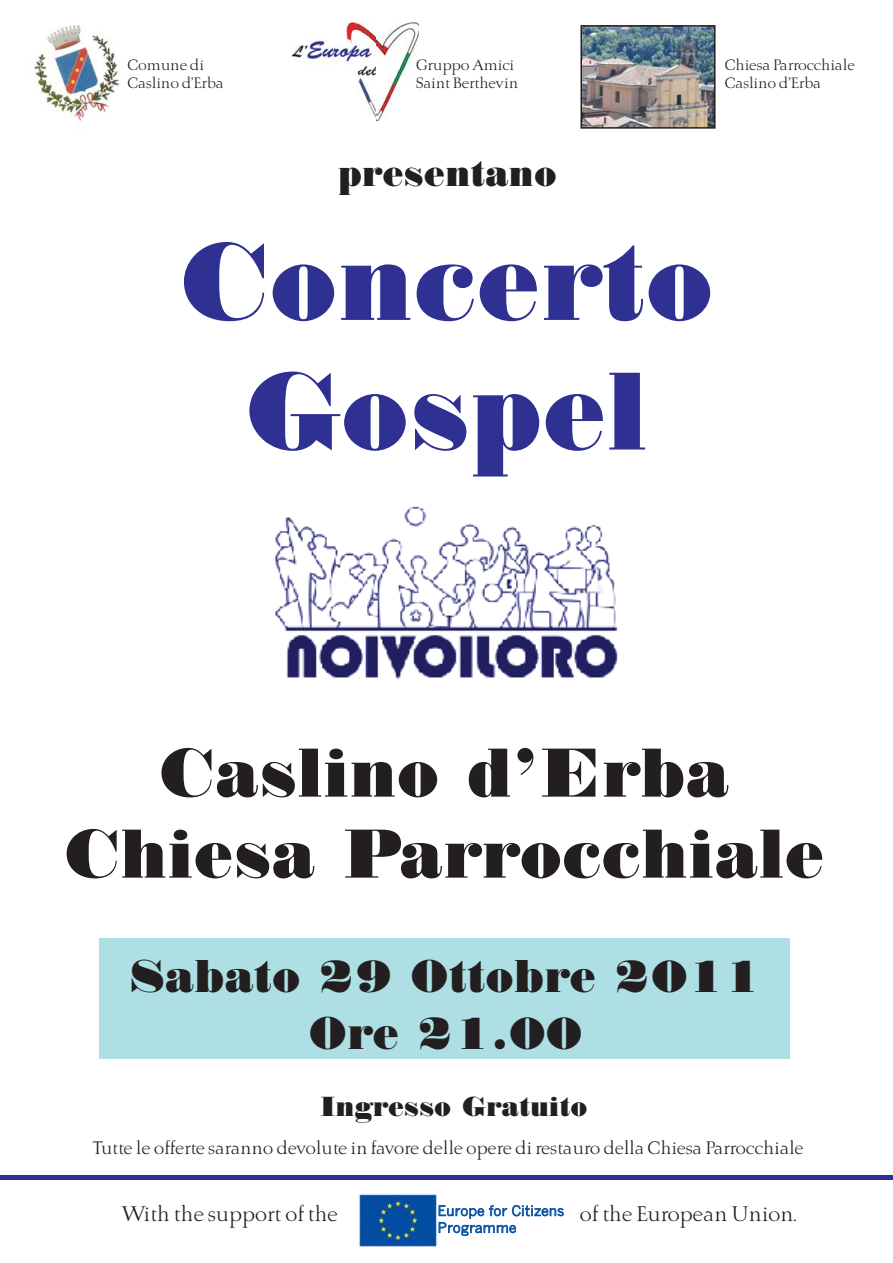
<style>
.page{position:relative;width:893px;height:1263px;background:#fff}
.page>*{position:absolute;margin:0;border:0;box-sizing:border-box;transform-origin:0 0}
.t1{font:108px/129.6px "Normande BT";color:#2e3092;text-align:center}
.t2{font:67.5px/81px "Normande BT";color:#231f20;text-align:center}
.t3{font:45px "Normande BT";color:#231f20}
.t4{font:36px "Normande BT";color:#231f20}
.t5{font:27px "Normande BT";color:#231f20}
.t6{font:21px "Brunella";color:#231f20}
.t7{font:18px "Brunella";color:#231f20}
.t8{font:15px/18px "Brunella";color:#231f20}
.t9{font:13.95px/16.8px "News Gothic";color:#034ea2}
</style>
<div class="page">
<div style="left:99px;top:939px;width:690px;height:120px;background:#aedfe4"></div>
<img style="left:293px;top:22px;width:126px;height:98px">
<img style="left:34px;top:25px;width:259px;height:96px">
<img style="left:359px;top:1194px;width:78px;height:53px">
<svg style="left:439px;top:1205px;width:125px;height:31px"></svg>
<div style="left:0;top:1175px;width:893px;height:5px;background:#2e3092"></div>
<img style="left:580px;top:25px;width:135px;height:104px">
<img style="left:275px;top:506px;width:343px;height:173px">
<p class="t8" style="left:127px;top:56px;width:98px">Comune di<br>Caslino d’Erba</p>
<p class="t8" style="left:416px;top:56px;width:103px">Gruppo Amici<br>Saint Berthevin</p>
<p class="t8" style="left:724px;top:56px;width:131px">Chiesa Parrocchiale<br>Caslino d’Erba</p>
<p class="t4" style="left:338px;top:160px;width:220px">presentano</p>
<p class="t1" style="left:180px;top:229px;width:535px">Concerto<br>Gospel</p>
<p class="t2" style="left:64px;top:740px;width:761px">Caslino d’Erba<br>Chiesa Parrocchiale</p>
<p class="t3" style="left:129px;top:960px;width:634px">Sabato 29 Ottobre 2011</p>
<p class="t3" style="left:309px;top:1017px;width:275px">Ore 21.00</p>
<p class="t5" style="left:320px;top:1096px;width:269px">Ingresso Gratuito</p>
<p class="t7" style="left:92px;top:1137px;width:712px">Tutte le offerte saranno devolute in favore delle opere di restauro della Chiesa Parrocchiale</p>
<p class="t6" style="left:121px;top:1201px;width:218px">With the support of the</p>
<p class="t6" style="left:579px;top:1201px;width:218px">of the European Union.</p>
<p class="t9" style="left:437px;top:1202px;width:128px">Europe for Citizens<br>Programme</p>
</div>
